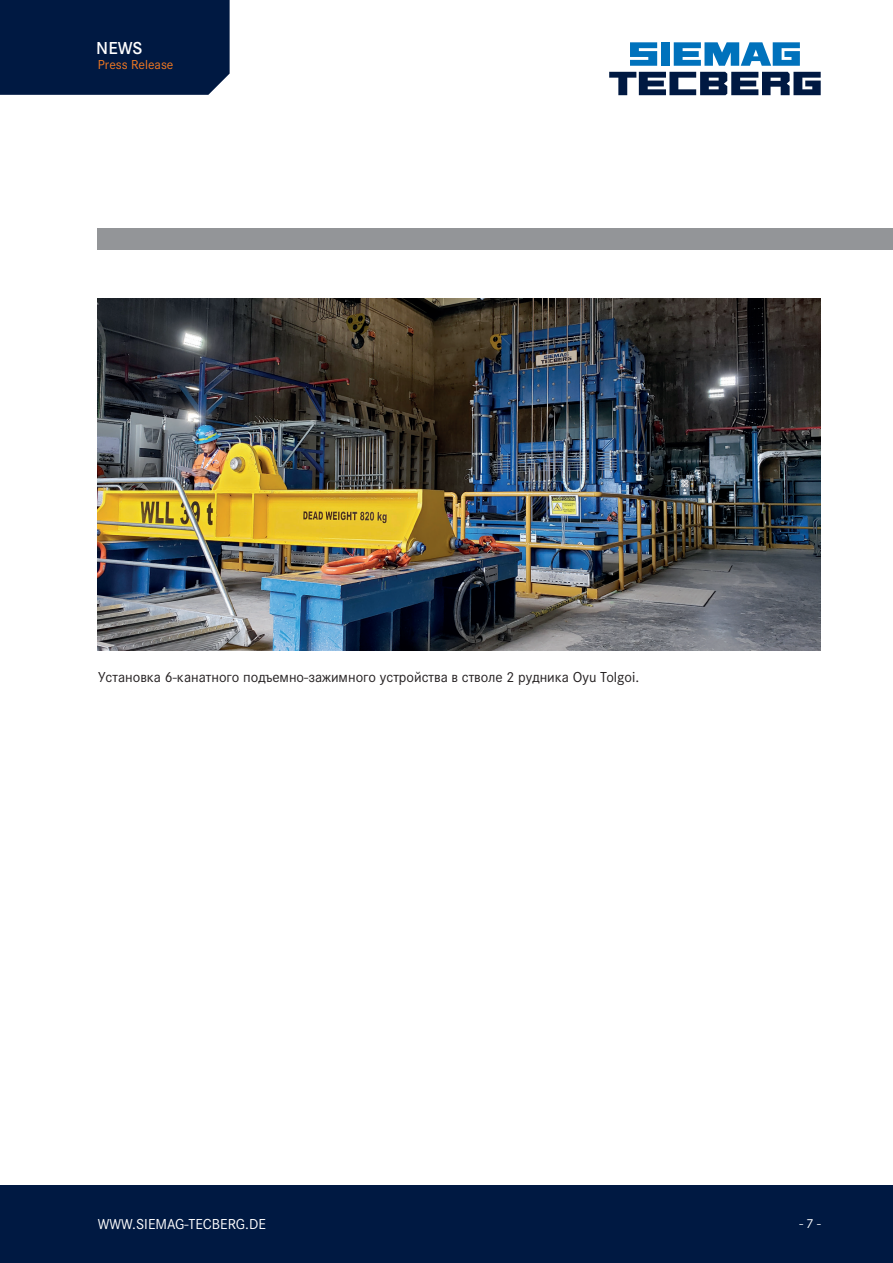
<style>
.page{position:relative;width:893px;height:1263px;background:#fff}
.page>*{position:absolute;margin:0;border:0;box-sizing:border-box;transform-origin:0 0}
.t1{font:600 18px "Corporate S";color:#fff}
.t2{font:15px "Corporate S";color:#231f20}
.t3{font:15px "Corporate S";color:#fff}
.t4{font:13.5px "Corporate S";color:#f47921}
.t5{font:13.5px "Corporate S";color:#fff}
</style>
<div class="page">
<div style="left:0;top:1185px;width:893px;height:78px;background:#001942"></div>
<div style="left:98px;top:228px;width:795px;height:22px;background:#939598"></div>
<div style="left:0;top:0;width:230px;height:95px;background:#001942"></div>
<svg style="left:609px;top:72px;width:212px;height:23px"></svg>
<svg style="left:630px;top:42px;width:27px;height:24px"></svg>
<div style="left:661px;top:42px;width:9px;height:24px;background:#0072bc"></div>
<svg style="left:674px;top:42px;width:126px;height:24px"></svg>
<img style="left:98px;top:299px;width:723px;height:351px">
<p class="t1" style="left:96px;top:34px;width:48px">NEWS</p>
<p class="t4" style="left:98px;top:55px;width:77px">Press Release</p>
<p class="t2" style="left:98px;top:666px;width:542px">Установка 6-канатного подъемно-зажимного устройства в стволе 2 рудника Oyu Tolgoi.</p>
<p class="t3" style="left:98px;top:1213px;width:170px">WWW.SIEMAG-TECBERG.DE</p>
<p class="t5" style="left:799px;top:1213px;width:23px">- 7 -</p>
</div>
